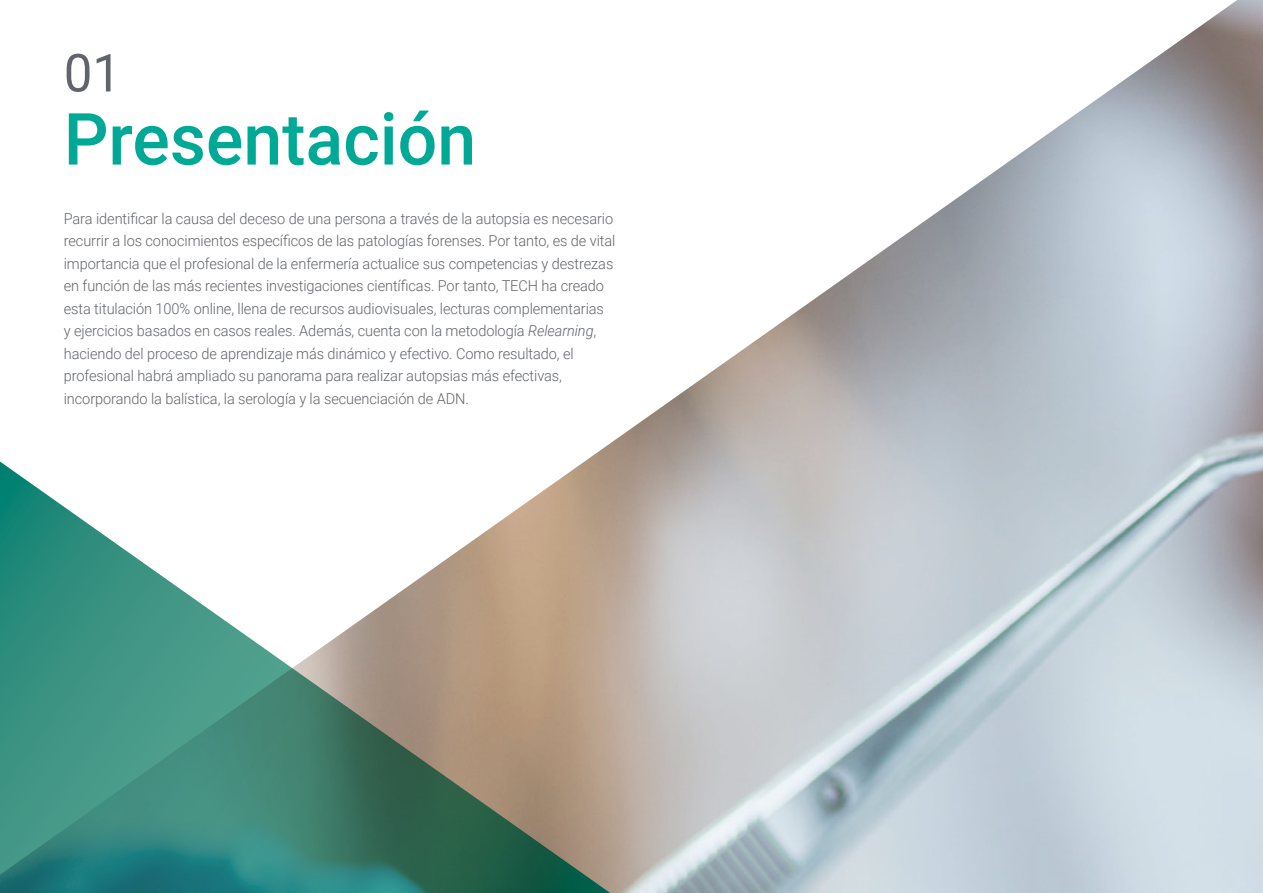
<style>
.page{position:relative;width:1263px;height:893px;background:#fff}
.page>*{position:absolute;margin:0;border:0;box-sizing:border-box;transform-origin:0 0}
.t1{font:500 72px "Roboto";color:#00a996}
.t2{font:52.5px "Roboto";color:#61646a}
.t3{font:300 15px/22.5px "Roboto";letter-spacing:-.005em;color:#61646a}
.s1{font-style:italic}
</style>
<div class="page">
<img style="left:606px;top:0;width:657px;height:893px">
<svg style="left:0;top:446px;width:640px;height:447px"></svg>
<h2 class="t2" style="left:64px;top:36px;width:59px">01</h2>
<h1 class="t1" style="left:64px;top:89px;width:414px">Presentación</h1>
<p class="t3" style="left:64px;top:207px;width:553px">Para identificar la causa del deceso de una persona a través de la autopsia es necesario recurrir a los conocimientos específicos de las patologías forenses. Por tanto, es de vital importancia que el profesional de la enfermería actualice sus competencias y destrezas en función de las más recientes investigaciones científicas. Por tanto, TECH ha creado esta titulación 100% online, llena de recursos audiovisuales, lecturas complementarias<br>y ejercicios basados en casos reales. Además, cuenta con la metodología <span class="s1">Relearning</span>, haciendo del proceso de aprendizaje más dinámico y efectivo. Como resultado, el profesional habrá ampliado su panorama para realizar autopsias más efectivas, incorporando la balística, la serología y la secuenciación de ADN.</p>
</div>
